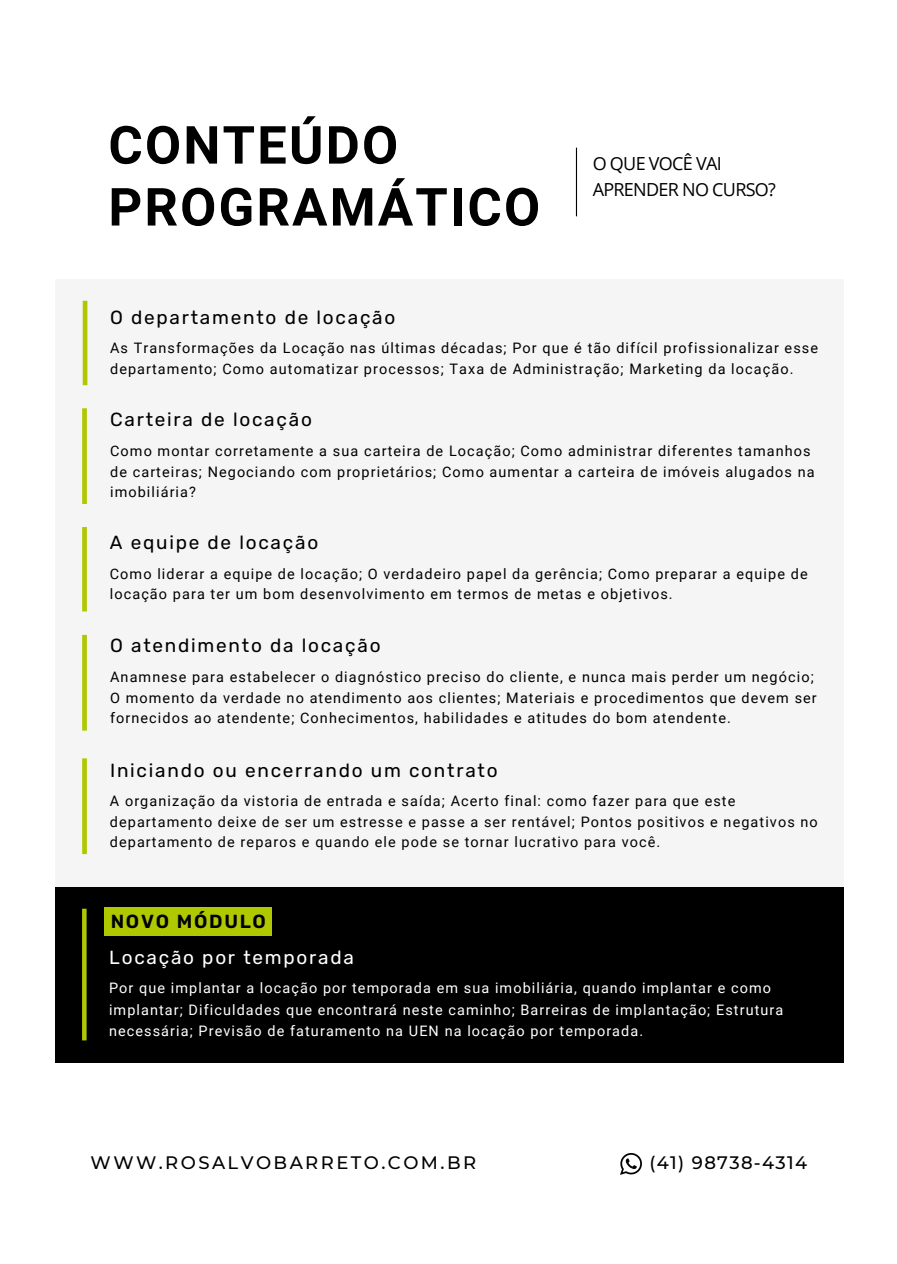
<style>
.page{position:relative;width:897px;height:1264px;background:#fff}
.page>*{position:absolute;margin:0;border:0;box-sizing:border-box;transform-origin:0 0}
.t1{font:700 52.5px/61.9px "Roboto";letter-spacing:.04em;color:#000}
.t2{font:18.9px "Rubik";letter-spacing:.095em;color:#000}
.t3{font:18.9px "Rubik";letter-spacing:.095em;color:#fff}
.t4{font:600 18.9px "Rubik";letter-spacing:.095em;color:#000}
.t5{font:18px/26px "Open Sans";letter-spacing:-.04em;color:#000}
.t6{font:500 18px "Montserrat";letter-spacing:.135em;color:#000}
.t7{font:500 18px "Montserrat";letter-spacing:.075em;color:#000}
.t8{font:14.4px/20.5px "Roboto";letter-spacing:.075em;color:#000}
.t9{font:14.4px/21.5px "Roboto";letter-spacing:.075em;color:#fff}
</style>
<div class="page">
<hr style="left:576px;top:148px;width:1px;height:68px;background:#000">
<div style="left:55px;top:279px;width:788px;height:774px;background:#f6f5f5"></div>
<img style="left:620px;top:1153px;width:22px;height:21px">
<hr style="left:83px;top:301px;width:4px;height:84px;background:#b0c800">
<div style="left:82px;top:408px;width:5px;height:96px;background:#b0c800"></div>
<div style="left:82px;top:527px;width:5px;height:84px;background:#b0c800"></div>
<div style="left:82px;top:635px;width:5px;height:95px;background:#b0c800"></div>
<div style="left:82px;top:758px;width:5px;height:96px;background:#b0c800"></div>
<div style="left:55px;top:886px;width:788px;height:176px;background:#000"></div>
<div style="left:82px;top:908px;width:5px;height:132px;background:#b0c800"></div>
<div style="left:104px;top:907px;width:168px;height:28px;background:#b0c800"></div>
<h1 class="t1" style="left:108px;top:115px;width:433px">CONTEÚDO<br>PROGRAMÁTICO</h1>
<p class="t5" style="left:592px;top:150px;width:185px">O QUE VOCÊ VAI<br>APRENDER NO CURSO?</p>
<h2 class="t2" style="left:110px;top:306px;width:287px">O departamento de locação</h2>
<p class="t8" style="left:110px;top:338px;width:709px">As Transformações da Locação nas últimas décadas; Por que é tão difícil profissionalizar esse departamento; Como automatizar processos; Taxa de Administração; Marketing da locação.</p>
<h2 class="t2" style="left:110px;top:409px;width:203px">Carteira de locação</h2>
<p class="t8" style="left:110px;top:441px;width:706px">Como montar corretamente a sua carteira de Locação; Como administrar diferentes tamanhos de carteiras; Negociando com proprietários; Como aumentar a carteira de imóveis alugados na imobiliária?</p>
<h2 class="t2" style="left:110px;top:531px;width:210px">A equipe de locação</h2>
<p class="t8" style="left:110px;top:563px;width:699px">Como liderar a equipe de locação; O verdadeiro papel da gerência; Como preparar a equipe de locação para ter um bom desenvolvimento em termos de metas e objetivos.</p>
<h2 class="t2" style="left:110px;top:634px;width:272px">O atendimento da locação</h2>
<p class="t8" style="left:110px;top:667px;width:708px">Anamnese para estabelecer o diagnóstico preciso do cliente, e nunca mais perder um negócio;<br>O momento da verdade no atendimento aos clientes; Materiais e procedimentos que devem ser fornecidos ao atendente; Conhecimentos, habilidades e atitudes do bom atendente.</p>
<h2 class="t2" style="left:110px;top:758px;width:389px">Iniciando ou encerrando um contrato</h2>
<p class="t8" style="left:110px;top:791px;width:709px">A organização da vistoria de entrada e saída; Acerto final: como fazer para que este departamento deixe de ser um estresse e passe a ser rentável; Pontos positivos e negativos no departamento de reparos e quando ele pode se tornar lucrativo para você.</p>
<h2 class="t4" style="left:111px;top:910px;width:157px">NOVO MÓDULO</h2>
<h2 class="t3" style="left:109px;top:946px;width:246px">Locação por temporada</h2>
<p class="t9" style="left:109px;top:977px;width:676px">Por que implantar a locação por temporada em sua imobiliária, quando implantar e como implantar; Dificuldades que encontrará neste caminho; Barreiras de implantação; Estrutura necessária; Previsão de faturamento na UEN na locação por temporada.</p>
<p class="t6" style="left:91px;top:1151px;width:387px">WWW.ROSALVOBARRETO.COM.BR</p>
<p class="t7" style="left:649px;top:1151px;width:159px">(41) 98738-4314</p>
</div>
